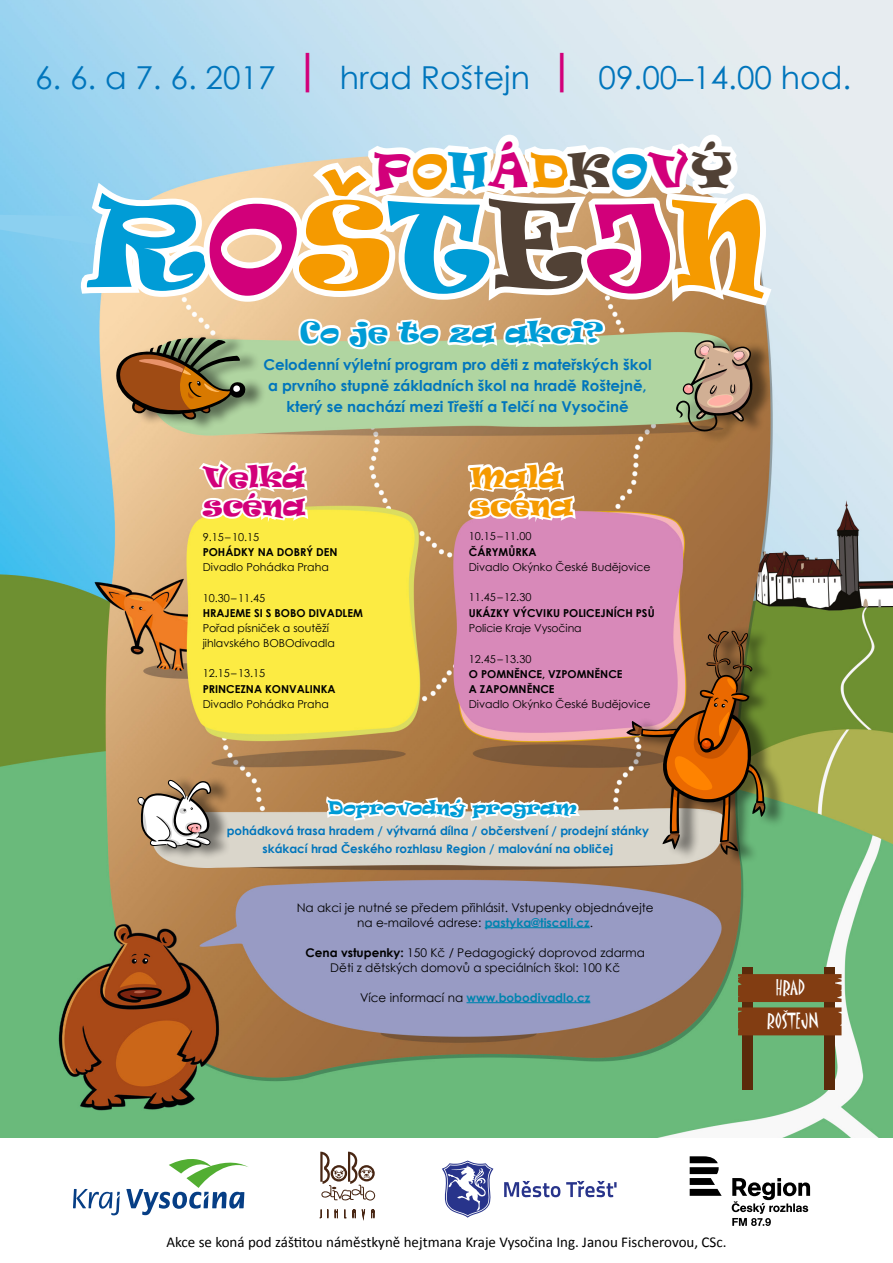
<style>
.page{position:relative;width:893px;height:1263px;background:#fff}
.page>*{position:absolute;margin:0;border:0;box-sizing:border-box;transform-origin:0 0}
.t1{font:112.65px "Ravie";color:#009cd6}
.t2{font:44.85px "Ravie";color:#d2007a}
.t3{font:31.65px "Century Gothic";color:#0075bc}
.t4{font:27px "Ravie";color:#009cd6}
.t5{font:27px/28.5px "Ravie";color:#d2007a}
.t6{font:27px "Ravie";color:#f59a00}
.t7{font:18px "Ravie";color:#009cd6}
.t8{font:18px "Matisse ITC";color:#fff}
.t9{font:700 15px "Century Gothic";color:#0075bc}
.t10{font:15px "Calibri";color:#000}
.t11{font:12px "Century Gothic";color:#000}
.t12{font:700 12px "Century Gothic";color:#0084af}
.t13{font:700 11.85px "Century Gothic";color:#0075bc}
.t14{font:10.95px/15.1px "Century Gothic";color:#000}
.t15{font:700 10.95px/15.3px "Century Gothic";color:#000}
.s1{font-family:"Exo";font-size:46.95px;color:#d2007a}
.s2{color:#f59a00}
.s3{color:#009cd6}
.s4{color:#514135}
.s5{color:#d2007a}
.s6{font-weight:700;color:#0084af}
.s7{font-weight:700}
.s8{font-weight:400;color:#000}
</style>
<div class="page">
<img style="left:0;top:0;width:893px;height:1138px">
<svg style="left:126px;top:1159px;width:122px;height:56px"></svg>
<svg style="left:73px;top:1189px;width:47px;height:26px"></svg>
<svg style="left:442px;top:1160px;width:51px;height:58px"></svg>
<svg style="left:504px;top:1181px;width:56px;height:16px"></svg>
<svg style="left:566px;top:1181px;width:51px;height:16px"></svg>
<svg style="left:690px;top:1156px;width:32px;height:40px"></svg>
<svg style="left:732px;top:1178px;width:78px;height:48px"></svg>
<div style="left:141px;top:775px;width:91px;height:86px;background:#000;opacity:.48"></div>
<svg style="left:137px;top:779px;width:75px;height:69px"></svg>
<div style="left:680px;top:335px;width:94px;height:109px;background:#000;opacity:.48"></div>
<div style="left:630px;top:626px;width:157px;height:241px;background:#000;opacity:.48"></div>
<svg style="left:626px;top:630px;width:140px;height:225px;background:#a87752"></svg>
<svg style="left:195px;top:456px;width:116px;height:86px"></svg>
<svg style="left:324px;top:748px;width:259px;height:117px;background:#c4ab90"></svg>
<svg style="left:466px;top:459px;width:11px;height:77px"></svg>
<hr style="left:485px;top:927px;width:105px;height:1px;background:#0084af">
<hr style="left:466px;top:1002px;width:124px;height:1px;background:#0084af">
<div style="left:742px;top:967px;width:10px;height:123px;background:#5b2a0a"></div>
<div style="left:825px;top:967px;width:10px;height:123px;background:#5b2a0a"></div>
<svg style="left:738px;top:974px;width:103px;height:61px;background:#80461b"></svg>
<svg style="left:320px;top:1152px;width:56px;height:48px"></svg>
<svg style="left:320px;top:1209px;width:2px;height:9px"></svg>
<svg style="left:335px;top:1209px;width:3px;height:9px"></svg>
<svg style="left:344px;top:1209px;width:2px;height:9px"></svg>
<svg style="left:352px;top:1209px;width:4px;height:9px"></svg>
<svg style="left:362px;top:1209px;width:3px;height:12px"></svg>
<svg style="left:371px;top:1209px;width:4px;height:9px"></svg>
<svg style="left:477px;top:432px;width:120px;height:221px;background:#d598a9"></svg>
<svg style="left:0;top:0;width:779px;height:432px"></svg>
<p class="t3" style="left:35px;top:55px;width:818px">6. 6. a 7. 6. 2017 <span class="s1">|</span> hrad Roštejn <span class="s1">|</span> 09.00–14.00 hod.</p>
<p class="t2" style="left:374px;top:140px;width:360px">P<span class="s2">O</span><span class="s3">H</span>Á<span class="s2">D</span><span class="s4">K</span><span class="s3">O</span>V<span class="s4">Ý</span></p>
<p class="t1" style="left:88px;top:168px;width:679px">R<span class="s5">O</span><span class="s2">Š</span>T<span class="s4">E</span><span class="s5">J</span><span class="s2">N</span></p>
<p class="t4" style="left:300px;top:313px;width:305px">Co je to za akci?</p>
<p class="t9" style="left:263px;top:353px;width:390px">Celodenní výletní program pro děti z mateřských škol</p>
<p class="t9" style="left:268px;top:374px;width:380px">a prvního stupně základních škol na hradě Roštejně,</p>
<p class="t9" style="left:286px;top:395px;width:344px">který se nachází mezi Třeští a Telčí na Vysočině</p>
<p class="t5" style="left:203px;top:462px;width:104px">Velká scéna</p>
<p class="t14" style="left:203px;top:529px;width:58px">9.15–10.15</p>
<p class="t15" style="left:203px;top:544px;width:136px">POHÁDKY NA DOBRÝ DEN</p>
<p class="t14" style="left:203px;top:560px;width:128px">Divadlo Pohádka Praha</p>
<p class="t14" style="left:203px;top:590px;width:64px">10.30–11.45</p>
<p class="t15" style="left:203px;top:605px;width:162px">HRAJEME SI S BOBO DIVADLEM</p>
<p class="t14" style="left:203px;top:620px;width:134px">Pořad písniček a soutěží jihlavského BOBOdivadla</p>
<p class="t14" style="left:203px;top:666px;width:64px">12.15–13.15</p>
<p class="t15" style="left:203px;top:680px;width:134px">PRINCEZNA KONVALINKA</p>
<p class="t14" style="left:203px;top:696px;width:128px">Divadlo Pohádka Praha</p>
<p class="t6" style="left:470px;top:458px;width:92px">Malá</p>
<p class="t6" style="left:470px;top:487px;width:104px">scéna</p>
<p class="t14" style="left:469px;top:529px;width:64px">10.15–11.00</p>
<p class="t15" style="left:469px;top:543px;width:69px">ČÁRYMŮRKA</p>
<p class="t14" style="left:469px;top:559px;width:183px">Divadlo Okýnko České Budějovice</p>
<p class="t14" style="left:469px;top:590px;width:64px">11.45–12.30</p>
<p class="t15" style="left:469px;top:605px;width:187px">UKÁZKY VÝCVIKU POLICEJNÍCH PSŮ</p>
<p class="t14" style="left:469px;top:620px;width:114px">Policie Kraje Vysočina</p>
<p class="t14" style="left:469px;top:651px;width:64px">12.45–13.30</p>
<p class="t15" style="left:469px;top:666px;width:155px">O POMNĚNCE, VZPOMNĚNCE<br>A ZAPOMNĚNCE</p>
<p class="t14" style="left:469px;top:697px;width:183px">Divadlo Okýnko České Budějovice</p>
<p class="t7" style="left:328px;top:795px;width:250px">Doprovodný program</p>
<p class="t13" style="left:227px;top:822px;width:424px">pohádková trasa hradem / výtvarná dílna / občerstvení / prodejní stánky</p>
<p class="t13" style="left:263px;top:840px;width:352px">skákací hrad Českého rozhlasu Region / malování na obličej</p>
<p class="t11" style="left:297px;top:899px;width:358px">Na akci je nutné se předem přihlásit. Vstupenky objednávejte</p>
<p class="t11" style="left:357px;top:914px;width:237px">na e-mailové adrese: <span class="s6">pastyka@tiscali.cz</span>.</p>
<p class="t11" style="left:305px;top:944px;width:341px"><span class="s7">Cena vstupenky:</span> 150 Kč / Pedagogický doprovod zdarma</p>
<p class="t11" style="left:330px;top:959px;width:291px">Děti z dětských domovů a speciálních škol: 100 Kč</p>
<p class="t12" style="left:360px;top:988px;width:232px"><span class="s8">Více informací na</span> www.bobodivadlo.cz</p>
<p class="t8" style="left:775px;top:976px;width:31px">HRAD</p>
<p class="t8" style="left:767px;top:1009px;width:54px">ROŠTEJN</p>
<p class="t10" style="left:166px;top:1232px;width:562px">Akce se koná pod záštitou náměstkyně hejtmana Kraje Vysočina Ing. Janou Fischerovou, CSc.</p>
</div>
